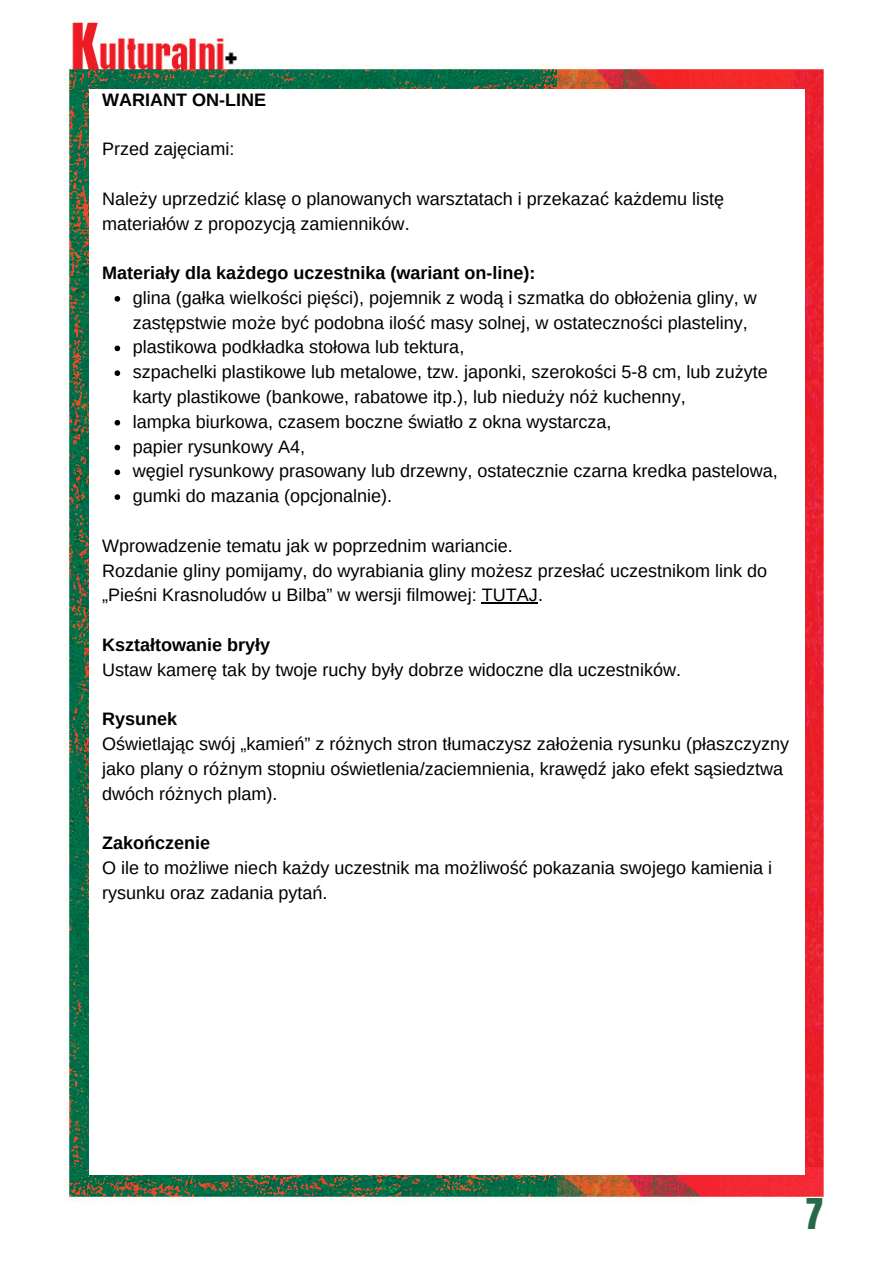
<style>
.page{position:relative;width:894px;height:1264px;background:#fff}
.page>*{position:absolute;margin:0;border:0;box-sizing:border-box;transform-origin:0 0}
.t1{font:36px "Anton";color:#266b46}
.t2{font:18px/24.8px "Arimo";color:#000}
.t3{font:700 18px "Arimo";color:#000}
</style>
<div class="page">
<img style="left:63px;top:17px;width:494px;height:1185px">
<img style="left:557px;top:66px;width:267px;height:1135px">
<div style="left:89px;top:89px;width:715px;height:1086px;background:#fff"></div>
<svg style="left:114px;top:296px;width:6px;height:5px"></svg>
<svg style="left:114px;top:345px;width:6px;height:6px"></svg>
<svg style="left:114px;top:370px;width:6px;height:6px"></svg>
<svg style="left:114px;top:420px;width:6px;height:5px"></svg>
<svg style="left:114px;top:444px;width:6px;height:6px"></svg>
<svg style="left:114px;top:469px;width:6px;height:6px"></svg>
<svg style="left:114px;top:494px;width:6px;height:6px"></svg>
<hr style="left:482px;top:602px;width:56px;height:1px;background:#000">
<p class="t3" style="left:102px;top:89px;width:165px">WARIANT ON-LINE</p>
<p class="t2" style="left:102px;top:137px;width:134px">Przed zajęciami:</p>
<p class="t2" style="left:102px;top:186px;width:623px">Należy uprzedzić klasę o planowanych warsztatach i przekazać każdemu listę materiałów z propozycją zamienników.</p>
<p class="t3" style="left:102px;top:263px;width:435px">Materiały dla każdego uczestnika (wariant on-line):</p>
<p class="t2" style="left:133px;top:285px;width:625px">glina (gałka wielkości pięści), pojemnik z wodą i szmatka do obłożenia gliny, w zastępstwie może być podobna ilość masy solnej, w ostateczności plasteliny,</p>
<p class="t2" style="left:133px;top:335px;width:333px">plastikowa podkładka stołowa lub tektura,</p>
<p class="t2" style="left:133px;top:359px;width:636px">szpachelki plastikowe lub metalowe, tzw. japonki, szerokości 5-8 cm, lub zużyte karty plastikowe (bankowe, rabatowe itp.), lub nieduży nóż kuchenny,</p>
<p class="t2" style="left:133px;top:409px;width:480px">lampka biurkowa, czasem boczne światło z okna wystarcza,</p>
<p class="t2" style="left:133px;top:434px;width:174px">papier rysunkowy A4,</p>
<p class="t2" style="left:133px;top:459px;width:646px">węgiel rysunkowy prasowany lub drzewny, ostatecznie czarna kredka pastelowa,</p>
<p class="t2" style="left:133px;top:483px;width:261px">gumki do mazania (opcjonalnie).</p>
<p class="t2" style="left:102px;top:533px;width:412px">Wprowadzenie tematu jak w poprzednim wariancie.</p>
<p class="t2" style="left:102px;top:558px;width:666px">Rozdanie gliny pomijamy, do wyrabiania gliny możesz przesłać uczestnikom link do „Pieśni Krasnoludów u Bilba” w wersji filmowej: TUTAJ.</p>
<p class="t3" style="left:102px;top:634px;width:170px">Kształtowanie bryły</p>
<p class="t2" style="left:102px;top:657px;width:580px">Ustaw kamerę tak by twoje ruchy były dobrze widoczne dla uczestników.</p>
<p class="t3" style="left:102px;top:709px;width:77px">Rysunek</p>
<p class="t2" style="left:102px;top:731px;width:688px">Oświetlając swój „kamień” z różnych stron tłumaczysz założenia rysunku (płaszczyzny jako plany o różnym stopniu oświetlenia/zaciemnienia, krawędź jako efekt sąsiedztwa dwóch różnych plam).</p>
<p class="t3" style="left:102px;top:832px;width:110px">Zakończenie</p>
<p class="t2" style="left:102px;top:855px;width:671px">O ile to możliwe niech każdy uczestnik ma możliwość pokazania swojego kamienia i rysunku oraz zadania pytań.</p>
<p class="t1" style="left:805px;top:1187px;width:19px">7</p>
</div>
